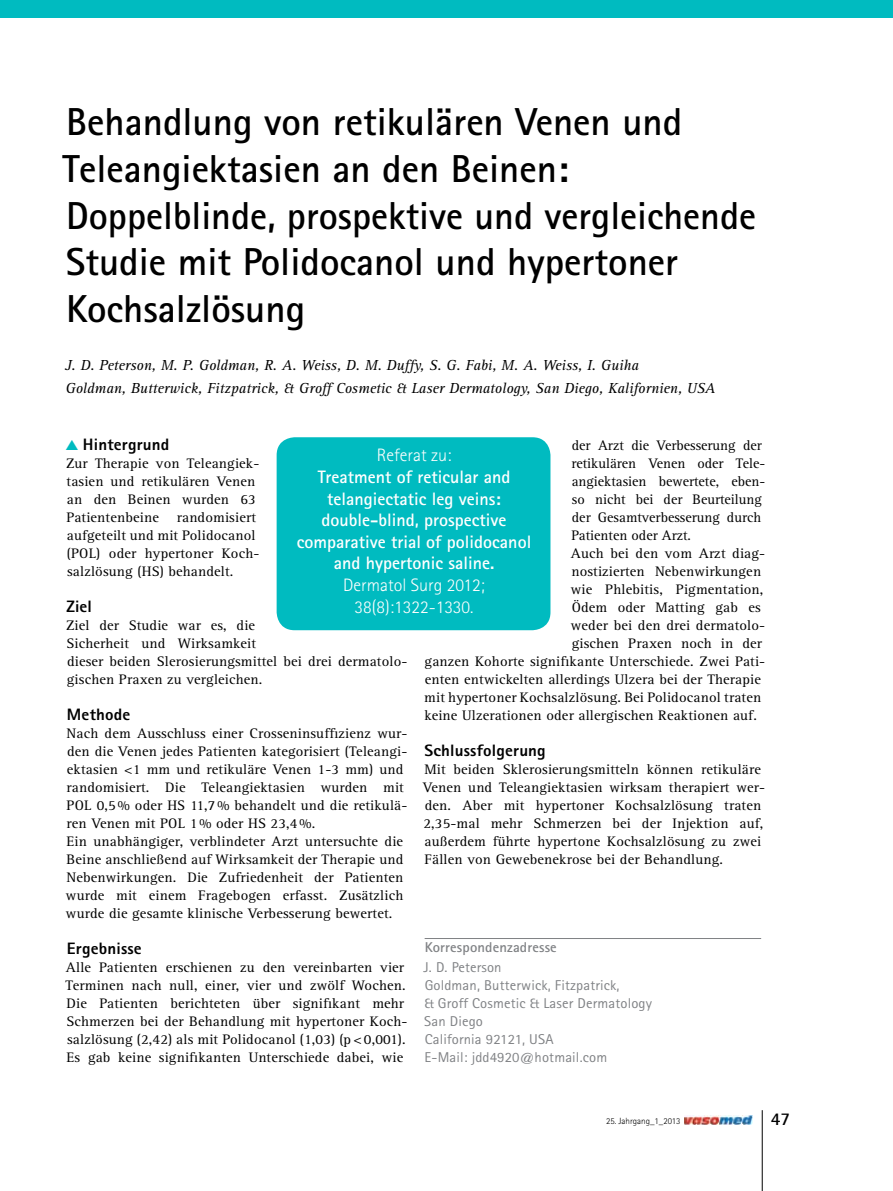
<style>
.page{position:relative;width:893px;height:1191px;background:#fff}
.page>*{position:absolute;margin:0;border:0;box-sizing:border-box;transform-origin:0 0}
.t1{font:700 39px/46.8px "Rotis Sans Serif Std";color:#000}
.t2{font:700 18px/21.6px "Rotis Sans Serif Std";color:#fff;text-align:center}
.t3{font:300 18px/21.6px "Rotis Sans Serif Std";color:#fff;text-align:center}
.t4{font:700 18px "Rotis Sans Serif Std";color:#000}
.t5{font:800 16.5px "Rotis Sans Serif Std";letter-spacing:.01em;color:#000}
.t6{font:italic 15px/22.5px "Rotis Serif Std";color:#000}
.t7{font:14.25px/18px "Rotis Serif Std";letter-spacing:.01em;color:#000}
.t8{font:14.25px/18px "Rotis Sans Serif Std";letter-spacing:.01em;color:#808285}
.t9{font:700 14.25px "Rotis Sans Serif Std";letter-spacing:.01em;color:#808285}
.t10{font:300 9px "Rotis Sans Serif Std";color:#000}
.s1{color:#00bbc0}
</style>
<div class="page">
<img style="left:684px;top:1115px;width:68px;height:9px">
<hr style="left:762px;top:1110px;width:1px;height:81px;background:#000">
<div style="left:0;top:0;width:893px;height:17px;background:#00bbc0"></div>
<hr style="left:425px;top:938px;width:336px;height:1px;background:#808285">
<div style="left:277px;top:437px;width:273px;height:193px;background:#00bbc0;border-radius:18px"></div>
<h1 class="t1" style="left:62px;top:98px;width:695px">Behandlung von retikulären Venen und Teleangiektasien an den Beinen:<br>Doppelblinde, prospektive und vergleichende Studie mit Polidocanol und hypertoner Kochsalzlösung</h1>
<p class="t6" style="left:65px;top:354px;width:652px">J. D. Peterson, M. P. Goldman, R. A. Weiss, D. M. Duffy, S. G. Fabi, M. A. Weiss, I. Guiha<br>Goldman, Butterwick, Fitzpatrick, &amp; Groff Cosmetic &amp; Laser Dermatology, San Diego, Kalifornien, USA</p>
<p class="t5" style="left:65px;top:434px;width:105px"><span class="s1">▲</span> Hintergrund</p>
<p class="t7" style="left:66px;top:455px;width:195px">Zur Therapie von Teleangiek&shy;tasien und retikulären Venen an den Beinen wurden 63<br>Patientenbeine</p>
<p class="t7" style="left:572px;top:437px;width:192px">der Arzt die Verbesserung der</p>
<p class="t7" style="left:571px;top:455px;width:194px">retikulären Venen oder Tele-</p>
<p class="t7" style="left:572px;top:473px;width:193px">angiektasien bewertete, eben-</p>
<p class="t7" style="left:572px;top:491px;width:191px">so nicht bei der Beurteilung</p>
<p class="t7" style="left:572px;top:509px;width:191px">der Gesamtverbesserung durch</p>
<p class="t7" style="left:572px;top:527px;width:121px">Patienten oder Arzt.</p>
<p class="t7" style="left:571px;top:545px;width:196px">Auch bei den vom Arzt diag-</p>
<p class="t7" style="left:571px;top:563px;width:191px">nostizierten Nebenwirkungen</p>
<p class="t7" style="left:571px;top:581px;width:194px">wie Phlebitis, Pigmentation,</p>
<p class="t7" style="left:572px;top:599px;width:191px">Ödem oder Matting gab es</p>
<p class="t7" style="left:571px;top:617px;width:196px">weder bei den drei dermatolo-</p>
<p class="t7" style="left:572px;top:635px;width:192px">gischen Praxen noch in der</p>
<p class="t7" style="left:425px;top:653px;width:342px">ganzen Kohorte signifikante Unterschiede. Zwei Pati-</p>
<p class="t7" style="left:425px;top:671px;width:338px">enten entwickelten allerdings Ulzera bei der Therapie</p>
<p class="t7" style="left:424px;top:689px;width:338px">mit hypertoner Kochsalzlösung. Bei Polidocanol traten</p>
<p class="t7" style="left:424px;top:707px;width:334px">keine Ulzerationen oder allergischen Reaktionen auf.</p>
<p class="t5" style="left:425px;top:740px;width:123px">Schlussfolgerung</p>
<p class="t7" style="left:423px;top:761px;width:344px">Mit beiden Sklerosierungsmitteln können retikuläre Venen und Teleangiektasien wirksam therapiert wer&shy;den. Aber mit hypertoner Kochsalzlösung traten 2,35-mal mehr Schmerzen bei der Injektion auf, außerdem führte hypertone Kochsalzlösung zu zwei Fällen von Gewebenekrose bei der Behandlung.</p>
<p class="t3" style="left:377px;top:444px;width:76px">Referat zu:</p>
<p class="t2" style="left:297px;top:466px;width:236px">Treatment of reticular and telangiectatic leg veins: double-blind, prospective comparative trial of polidocanol and hypertonic saline.</p>
<p class="t3" style="left:343px;top:574px;width:143px">Dermatol Surg 2012;<br>38(8):1322-1330.</p>
<p class="t7" style="left:67px;top:509px;width:194px;text-indent:110px">randomisiert aufgeteilt und mit Polidocanol (POL) oder hypertoner Koch&shy;salzlösung (HS) behandelt.</p>
<p class="t5" style="left:66px;top:596px;width:27px">Ziel</p>
<p class="t7" style="left:66px;top:617px;width:343px">Ziel der Studie war es, die<br>Sicherheit und Wirksamkeit<br>dieser beiden Slerosierungsmittel bei drei dermatolo&shy;gischen Praxen zu vergleichen.</p>
<p class="t5" style="left:67px;top:704px;width:65px">Methode</p>
<p class="t7" style="left:66px;top:725px;width:343px">Nach dem Ausschluss einer Crosseninsuffizienz wur&shy;den die Venen jedes Patienten kategorisiert (Teleangi&shy;ektasien &lt;1 mm und retikuläre Venen 1-3 mm) und randomisiert. Die Teleangiektasien wurden mit POL 0,5 % oder HS 11,7 % behandelt und die retikulä&shy;ren Venen mit POL 1 % oder HS 23,4 %.<br>Ein unabhängiger, verblindeter Arzt untersuchte die Beine anschließend auf Wirksamkeit der Therapie und Nebenwirkungen. Die Zufriedenheit der Patienten wurde mit einem Fragebogen erfasst. Zusätzlich wurde die gesamte klinische Verbesserung bewertet.</p>
<p class="t5" style="left:67px;top:938px;width:76px">Ergebnisse</p>
<p class="t7" style="left:66px;top:959px;width:343px">Alle Patienten erschienen zu den vereinbarten vier Terminen nach null, einer, vier und zwölf Wochen.<br>Die Patienten berichteten über signifikant mehr Schmerzen bei der Behandlung mit hypertoner Koch&shy;salzlösung (2,42) als mit Polidocanol (1,03) (p &lt; 0,001).<br>Es gab keine signifikanten Unterschiede dabei, wie</p>
<p class="t9" style="left:425px;top:937px;width:134px">Korrespondenzadresse</p>
<p class="t8" style="left:424px;top:958px;width:230px">J. D. Peterson<br>Goldman, Butterwick, Fitzpatrick,<br>&amp; Groff Cosmetic &amp; Laser Dermatology<br>San Diego<br>California 92121, USA<br>E-Mail: jdd4920@hotmail.com</p>
<p class="t10" style="left:606px;top:1115px;width:76px">25. Jahrgang_1_2013</p>
<p class="t4" style="left:771px;top:1107px;width:21px">47</p>
</div>
